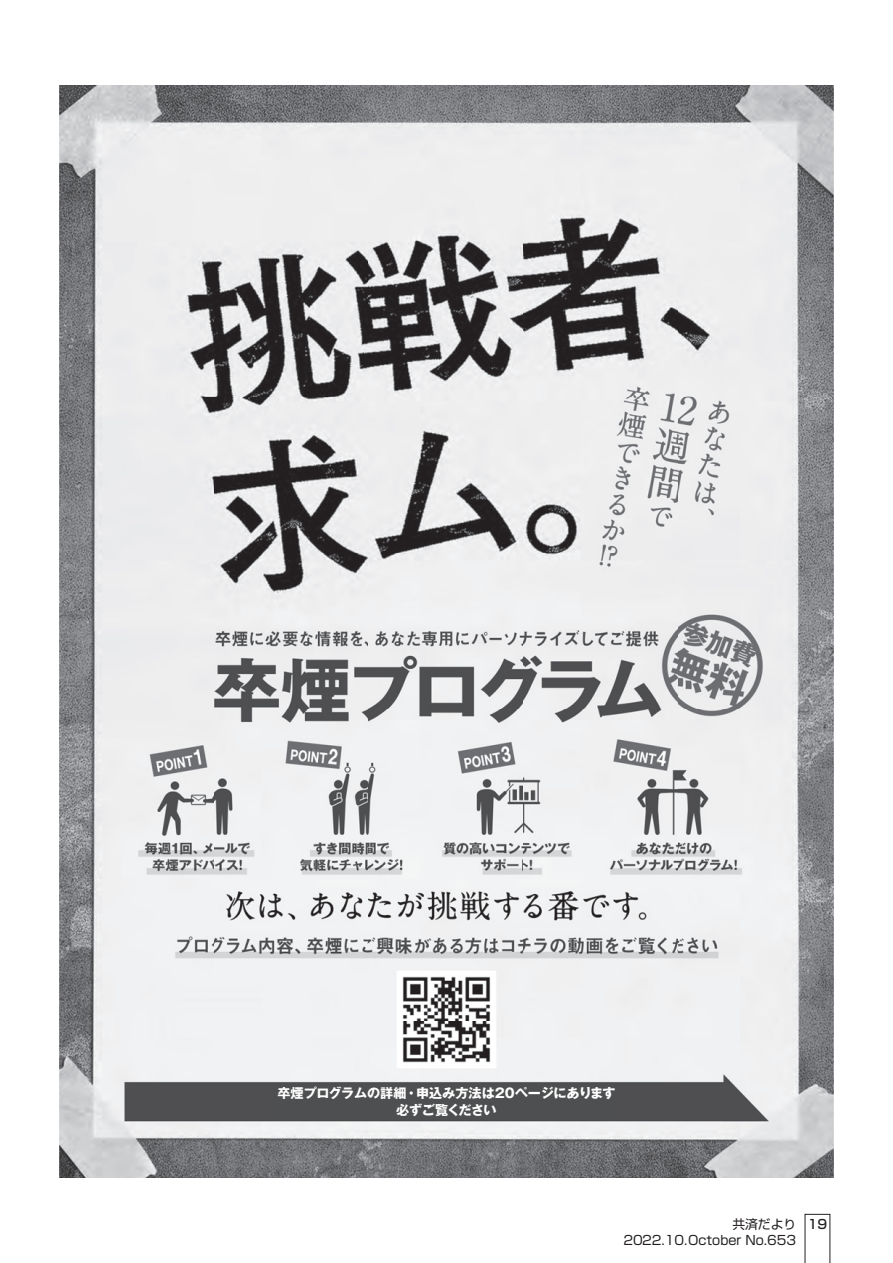
<style>
.page{position:relative;width:893px;height:1263px;background:#fff}
.page>*{position:absolute;margin:0;border:0;box-sizing:border-box;transform-origin:0 0}
.t1{font:13.2px/17px "Gothic MB101 Pro Bold 90 pv RKSJ H";color:#fff;text-align:center}
.t2{font:12.75px/15.9px "Shin Go Pro Regular 90 pv RKSJ H";color:#231f20;text-align:right}
.t3{font:12.75px "Shin Go Pro Medium 90 pv RKSJ H";color:#231f20}
</style>
<div class="page">
<img style="left:60px;top:85px;width:773px;height:1093px">
<div style="left:274px;top:1085px;width:344px;height:34px;background:#4e4f50"></div>
<svg style="left:804px;top:1214px;width:26px;height:49px"></svg>
<p class="t1" style="left:277px;top:1087px;width:339px">卒煙プログラムの詳細・申込み方法は20ページにあります必ずご覧ください</p>
<p class="t2" style="left:623px;top:1218px;width:174px">共済だより<br>2022.10.October No.653</p>
<p class="t3" style="left:807px;top:1220px;width:21px">19</p>
</div>
